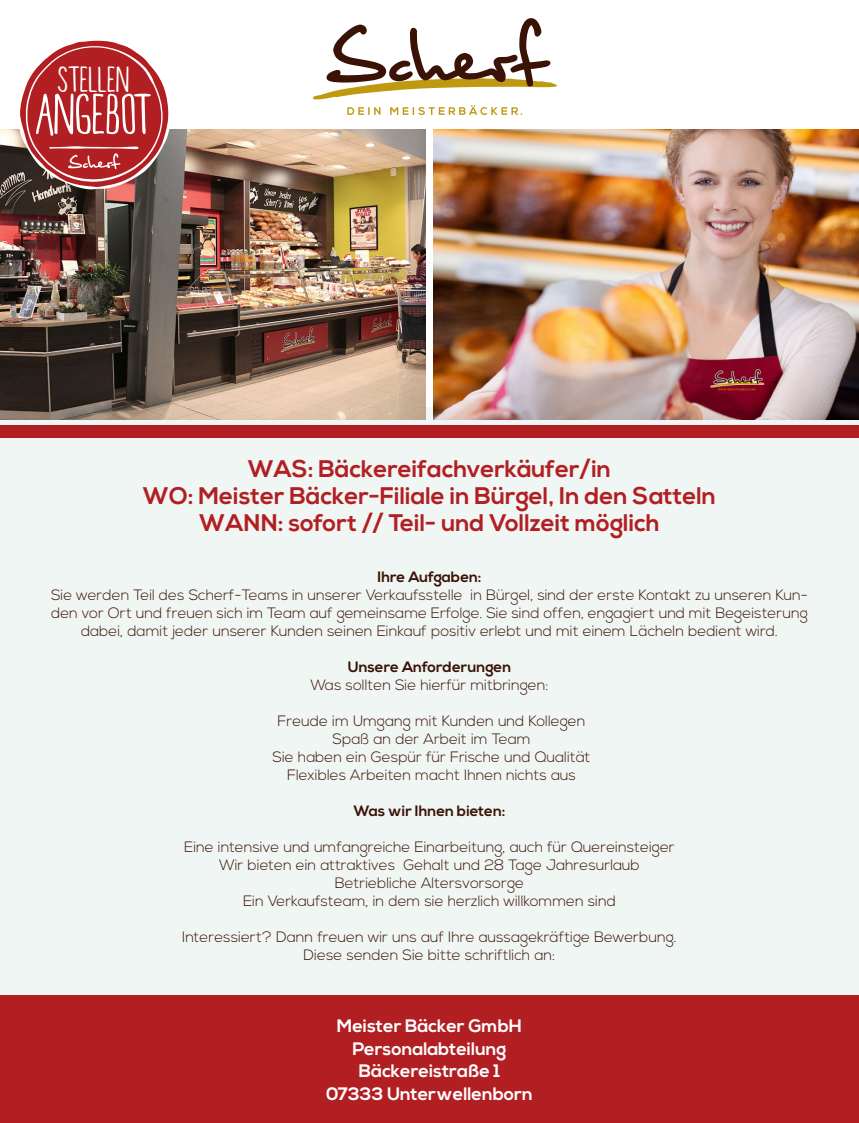
<style>
.page{position:relative;width:859px;height:1123px;background:#fff}
.page>*{position:absolute;margin:0;border:0;box-sizing:border-box;transform-origin:0 0}
.t1{font:55.2px "Malam";color:#fff}
.t2{font:34.8px "Malam";color:#fff}
.t3{font:700 24px "Nexa";color:#b21f23}
.t4{font:700 18px "Nexa";color:#fff}
.t5{font:300 15px/18px "Nexa";color:#3b1306;text-align:center}
.t6{font:700 15px "Nexa";color:#3b1306}
</style>
<div class="page">
<div style="left:0;top:408px;width:859px;height:715px;background:#f0f6f4"></div>
<div style="left:0;top:996px;width:859px;height:127px;background:#b21f23"></div>
<img style="left:434px;top:129px;width:425px;height:291px">
<img style="left:0;top:129px;width:425px;height:291px">
<svg style="left:312px;top:18px;width:245px;height:97px"></svg>
<div style="left:0;top:425px;width:859px;height:13px;background:#b21f23"></div>
<svg style="left:18px;top:40px;width:153px;height:149px"></svg>
<p class="t2" style="left:58px;top:67px;width:73px">STELLEN</p>
<p class="t1" style="left:36px;top:93px;width:118px">ANGEBOT</p>
<p class="t3" style="left:248px;top:454px;width:365px">WAS: Bäckereifachverkäufer/in</p>
<p class="t3" style="left:143px;top:481px;width:575px">WO: Meister Bäcker-Filiale in Bürgel, In den Satteln</p>
<p class="t3" style="left:199px;top:508px;width:462px">WANN: sofort // Teil- und Vollzeit möglich</p>
<p class="t6" style="left:377px;top:568px;width:105px">Ihre Aufgaben:</p>
<p class="t5" style="left:51px;top:586px;width:758px">Sie werden Teil des Scherf-Teams in unserer Verkaufsstelle in Bürgel, sind der erste Kontakt zu unseren Kun&shy;den vor Ort und freuen sich im Team auf gemeinsame Erfolge. Sie sind offen, engagiert und mit Begeisterung dabei, damit jeder unserer Kunden seinen Einkauf positiv erlebt und mit einem Lächeln bedient wird.</p>
<p class="t6" style="left:348px;top:658px;width:165px">Unsere Anforderungen</p>
<p class="t5" style="left:310px;top:676px;width:240px">Was sollten Sie hierfür mitbringen:</p>
<p class="t5" style="left:278px;top:712px;width:309px">Freude im Umgang mit Kunden und Kollegen</p>
<p class="t5" style="left:332px;top:730px;width:200px">Spaß an der Arbeit im Team</p>
<p class="t5" style="left:273px;top:748px;width:319px">Sie haben ein Gespür für Frische und Qualität</p>
<p class="t5" style="left:287px;top:766px;width:290px">Flexibles Arbeiten macht Ihnen nichts aus</p>
<p class="t6" style="left:354px;top:802px;width:153px">Was wir Ihnen bieten:</p>
<p class="t5" style="left:184px;top:838px;width:492px">Eine intensive und umfangreiche Einarbeitung, auch für Quereinsteiger</p>
<p class="t5" style="left:219px;top:856px;width:422px">Wir bieten ein attraktives Gehalt und 28 Tage Jahresurlaub</p>
<p class="t5" style="left:335px;top:874px;width:191px">Betriebliche Altersvorsorge</p>
<p class="t5" style="left:243px;top:892px;width:374px">Ein Verkaufsteam, in dem sie herzlich willkommen sind</p>
<p class="t5" style="left:182px;top:928px;width:496px">Interessiert? Dann freuen wir uns auf Ihre aussagekräftige Bewerbung.</p>
<p class="t5" style="left:304px;top:946px;width:253px">Diese senden Sie bitte schriftlich an:</p>
<p class="t4" style="left:337px;top:1015px;width:187px">Meister Bäcker GmbH</p>
<p class="t4" style="left:352px;top:1038px;width:155px">Personalabteilung</p>
<p class="t4" style="left:359px;top:1060px;width:143px">Bäckereistraße 1</p>
<p class="t4" style="left:326px;top:1083px;width:208px">07333 Unterwellenborn</p>
</div>
